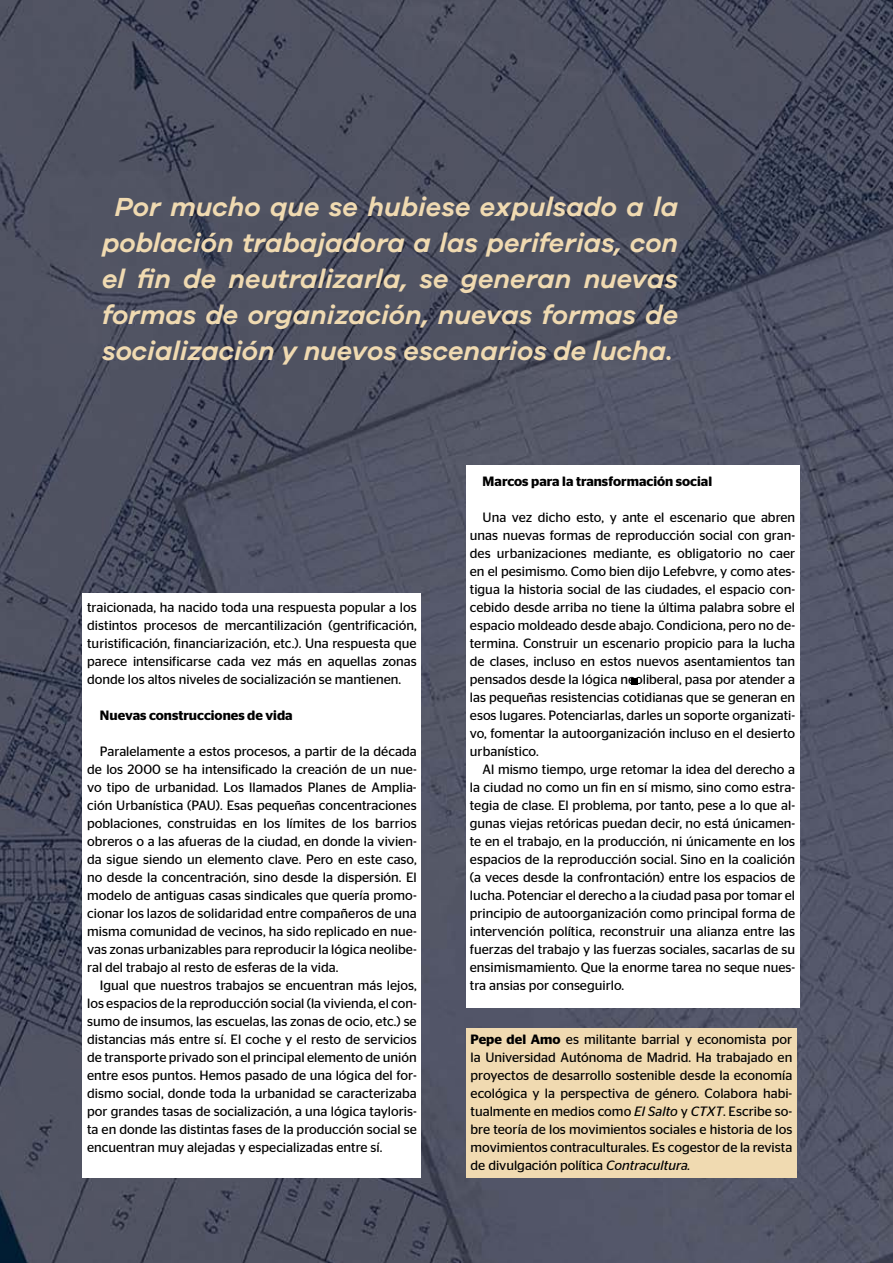
<style>
.page{position:relative;width:893px;height:1263px;background:#fff}
.page>*{position:absolute;margin:0;border:0;box-sizing:border-box;transform-origin:0 0}
.t1{font:italic 600 27px/36px "Galano Grotesque";color:#f0dab1;text-align:center}
.t2{font:13.5px/18px "Stag Sans";color:#000;text-align:justify}
.t3{font:600 13.5px "Stag Sans";color:#000}
.s1{font-weight:600}
.s2{font-style:italic}
</style>
<div class="page">
<img style="left:0;top:0;width:893px;height:1263px">
<div style="left:83px;top:593px;width:338px;height:585px;background:#fff"></div>
<div style="left:466px;top:466px;width:333px;height:542px;background:#fff"></div>
<svg style="left:631px;top:678px;width:6px;height:6px"></svg>
<div style="left:466px;top:1028px;width:331px;height:150px;background:#f0dab1"></div>
<h1 class="t1" style="left:102px;top:188px;width:578px">Por mucho que se hubiese expulsado a la población trabajadora a las periferias, con el fin de neutralizarla, se generan nuevas formas de organización, nuevas formas de socialización y nuevos escenarios de lucha.</h1>
<p class="t2" style="left:87px;top:598px;width:331px">traicionada, ha nacido toda una respuesta popular a los distintos procesos de mercantilización (gentrificación, turistificación, financiarización, etc.). Una respuesta que parece intensificarse cada vez más en aquellas zonas donde los altos niveles de socialización se mantienen.</p>
<p class="t3" style="left:100px;top:707px;width:194px">Nuevas construcciones de vida</p>
<p class="t2" style="left:87px;top:742px;width:331px;text-indent:13px">Paralelamente a estos procesos, a partir de la década de los 2000 se ha intensificado la creación de un nue&shy;vo tipo de urbanidad. Los llamados Planes de Amplia&shy;ción Urbanística (PAU). Esas pequeñas concentraciones poblaciones, construidas en los límites de los barrios obreros o a las afueras de la ciudad, en donde la vivien&shy;da sigue siendo un elemento clave. Pero en este caso, no desde la concentración, sino desde la dispersión. El modelo de antiguas casas sindicales que quería promo&shy;cionar los lazos de solidaridad entre compañeros de una misma comunidad de vecinos, ha sido replicado en nue&shy;vas zonas urbanizables para reproducir la lógica neolibe&shy;ral del trabajo al resto de esferas de la vida.</p>
<p class="t2" style="left:87px;top:976px;width:331px;text-indent:13px">Igual que nuestros trabajos se encuentran más lejos, los espacios de la reproducción social (la vivienda, el con&shy;sumo de insumos, las escuelas, las zonas de ocio, etc.) se distancias más entre sí. El coche y el resto de servicios de transporte privado son el principal elemento de unión entre esos puntos. Hemos pasado de una lógica del for&shy;dismo social, donde toda la urbanidad se caracterizaba por grandes tasas de socialización, a una lógica tayloris&shy;ta en donde las distintas fases de la producción social se encuentran muy alejadas y especializadas entre sí.</p>
<p class="t3" style="left:483px;top:473px;width:231px">Marcos para la transformación social</p>
<p class="t2" style="left:470px;top:508px;width:327px;text-indent:13px">Una vez dicho esto, y ante el escenario que abren unas nuevas formas de reproducción social con gran&shy;des urbanizaciones mediante, es obligatorio no caer en el pesimismo. Como bien dijo Lefebvre, y como ates&shy;tigua la historia social de las ciudades, el espacio con&shy;cebido desde arriba no tiene la última palabra sobre el espacio moldeado desde abajo. Condiciona, pero no de&shy;termina. Construir un escenario propicio para la lucha de clases, incluso en estos nuevos asentamientos tan pensados desde la lógica neoliberal, pasa por atender a las pequeñas resistencias cotidianas que se generan en esos lugares. Potenciarlas, darles un soporte organizati&shy;vo, fomentar la autoorganización incluso en el desierto urbanístico.</p>
<p class="t2" style="left:470px;top:760px;width:327px;text-indent:13px">Al mismo tiempo, urge retomar la idea del derecho a la ciudad no como un fin en sí mismo, sino como estra&shy;tegia de clase. El problema, por tanto, pese a lo que al&shy;gunas viejas retóricas puedan decir, no está únicamen&shy;te en el trabajo, en la producción, ni únicamente en los espacios de la reproducción social. Sino en la coalición (a veces desde la confrontación) entre los espacios de lucha. Potenciar el derecho a la ciudad pasa por tomar el principio de autoorganización como principal forma de intervención política, reconstruir una alianza entre las fuerzas del trabajo y las fuerzas sociales, sacarlas de su ensimismamiento. Que la enorme tarea no seque nues&shy;tra ansias por conseguirlo.</p>
<p class="t2" style="left:471px;top:1030px;width:323px"><span class="s1">Pepe del Amo</span> es militante barrial y economista por la Universidad Autónoma de Madrid. Ha trabajado en proyectos de desarrollo sostenible desde la economía ecológica y la perspectiva de género. Colabora habi&shy;tualmente en medios como <span class="s2">El Salto</span> y <span class="s2">CTXT</span>. Escribe so&shy;bre teoría de los movimientos sociales e historia de los movimientos contraculturales. Es cogestor de la revista de divulgación política <span class="s2">Contracultura.</span></p>
</div>
